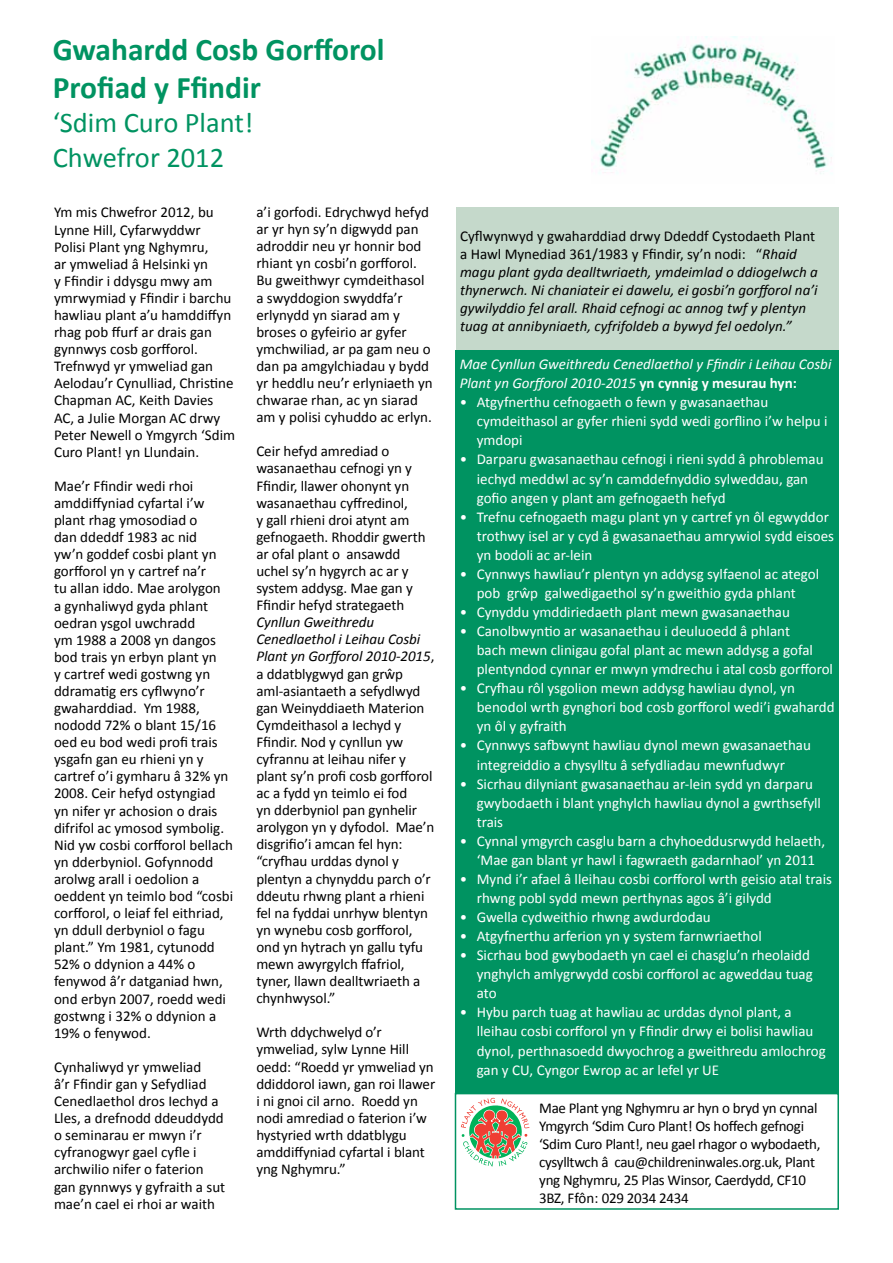
<style>
.page{position:relative;width:893px;height:1263px;background:#fff}
.page>*{position:absolute;margin:0;border:0;box-sizing:border-box;transform-origin:0 0}
.t1{font:700 31.5px/37.8px "Calibri";color:#009361}
.t2{font:28.5px/34.2px "Calibri";color:#009361}
.t3{font:15px/17.1px "Calibri";letter-spacing:-.005em;color:#000}
.t4{font:15px/19px "Calibri";color:#fff}
.t5{font:italic 15px/18px "Calibri";color:#000}
.t6{font:italic 15px/19px "Calibri";color:#fff}
.s1{font-style:italic}
.s2{font-style:normal}
.s3{font-weight:700;font-style:normal}
</style>
<div class="page">
<div style="left:455px;top:350px;width:384px;height:748px;background:#009361"></div>
<img style="left:591px;top:37px;width:241px;height:137px">
<div style="left:456px;top:207px;width:382px;height:142px;background:#c5d9cb"></div>
<div style="left:455px;top:1093px;width:383px;height:116px;background:#fff"></div>
<div style="left:455px;top:1093px;width:384px;height:117px;border:2px solid #009361"></div>
<svg style="left:461px;top:1098px;width:68px;height:68px"></svg>
<h1 class="t1" style="left:53px;top:31px;width:333px">Gwahardd Cosb Gorfforol<br>Profiad y Ffindir</h1>
<h2 class="t2" style="left:53px;top:106px;width:202px">‘Sdim Curo Plant!<br>Chwefror 2012</h2>
<p class="t3" style="left:54px;top:204px;width:183px">Ym mis Chwefror 2012, bu<br>Lynne Hill, Cyfarwyddwr<br>Polisi Plant yng Nghymru,<br>ar ymweliad â Helsinki yn<br>y Ffindir i ddysgu mwy am ymrwymiad y Ffindir i barchu hawliau plant a’u hamddiffyn rhag pob ffurf ar drais gan gynnwys cosb gorfforol.<br>Trefnwyd yr ymweliad gan<br>Aelodau’r Cynulliad, Christine<br>Chapman AC, Keith Davies<br>AC, a Julie Morgan AC drwy<br>Peter Newell o Ymgyrch ‘Sdim<br>Curo Plant! yn Llundain.</p>
<p class="t3" style="left:54px;top:477px;width:181px">Mae’r Ffindir wedi rhoi amddiffyniad cyfartal i’w plant rhag ymosodiad o<br>dan ddeddf 1983 ac nid<br>yw’n goddef cosbi plant yn gorfforol yn y cartref na’r<br>tu allan iddo. Mae arolygon<br>a gynhaliwyd gyda phlant oedran ysgol uwchradd<br>ym 1988 a 2008 yn dangos bod trais yn erbyn plant yn<br>y cartref wedi gostwng yn ddramatig ers cyflwyno’r gwaharddiad. Ym 1988, nododd 72% o blant 15/16 oed eu bod wedi profi trais ysgafn gan eu rhieni yn y cartref o’i gymharu â 32% yn<br>2008. Ceir hefyd ostyngiad yn nifer yr achosion o drais difrifol ac ymosod symbolig.<br>Nid yw cosbi corfforol bellach yn dderbyniol. Gofynnodd arolwg arall i oedolion a oeddent yn teimlo bod “cosbi corfforol, o leiaf fel eithriad, yn ddull derbyniol o fagu plant.” Ym 1981, cytunodd<br>52% o ddynion a 44% o fenywod â’r datganiad hwn, ond erbyn 2007, roedd wedi gostwng i 32% o ddynion a<br>19% o fenywod.</p>
<p class="t3" style="left:54px;top:1058px;width:173px">Cynhaliwyd yr ymweliad<br>â’r Ffindir gan y Sefydliad<br>Cenedlaethol dros Iechyd a<br>Lles, a drefnodd ddeuddydd o seminarau er mwyn i’r cyfranogwyr gael cyfle i archwilio nifer o faterion gan gynnwys y gyfraith a sut mae’n cael ei rhoi ar waith</p>
<p class="t3" style="left:256px;top:204px;width:178px">a’i gorfodi. Edrychwyd hefyd ar yr hyn sy’n digwydd pan adroddir neu yr honnir bod rhiant yn cosbi’n gorfforol.<br>Bu gweithwyr cymdeithasol a swyddogion swyddfa’r erlynydd yn siarad am y broses o gyfeirio ar gyfer ymchwiliad, ar pa gam neu o dan pa amgylchiadau y bydd yr heddlu neu’r erlyniaeth yn chwarae rhan, ac yn siarad am y polisi cyhuddo ac erlyn.</p>
<p class="t3" style="left:256px;top:443px;width:171px">Ceir hefyd amrediad o wasanaethau cefnogi yn y<br>Ffindir, llawer ohonynt yn wasanaethau cyffredinol,<br>y gall rhieni droi atynt am gefnogaeth. Rhoddir gwerth ar ofal plant o ansawdd uchel sy’n hygyrch ac ar y system addysg. Mae gan y<br>Ffindir hefyd strategaeth</p>
<p class="t3" style="left:256px;top:614px;width:180px"><span class="s1">Cynllun Gweithredu<br>Cenedlaethol i Leihau Cosbi<br>Plant yn Gorfforol 2010-2015</span>, a ddatblygwyd gan grŵp aml-asiantaeth a sefydlwyd gan Weinyddiaeth Materion<br>Cymdeithasol a Iechyd y<br>Ffindir. Nod y cynllun yw cyfrannu at leihau nifer y plant sy’n profi cosb gorfforol ac a fydd yn teimlo ei fod<br>yn dderbyniol pan gynhelir arolygon yn y dyfodol. Mae’n disgrifio’i amcan fel hyn: “cryfhau urddas dynol y plentyn a chynyddu parch o’r ddeutu rhwng plant a rhieni fel na fyddai unrhyw blentyn yn wynebu cosb gorfforol, ond yn hytrach yn gallu tyfu mewn awyrgylch ffafriol, tyner, llawn dealltwriaeth a chynhwysol.”</p>
<p class="t3" style="left:256px;top:1024px;width:180px">Wrth ddychwelyd o’r ymweliad, sylw Lynne Hill oedd: “Roedd yr ymweliad yn ddiddorol iawn, gan roi llawer i ni gnoi cil arno. Roedd yn nodi amrediad o faterion i’w hystyried wrth ddatblygu amddiffyniad cyfartal i blant yng Nghymru.”</p>
<p class="t5" style="left:460px;top:226px;width:359px"><span class="s2">Cyflwynwyd y gwaharddiad drwy Ddeddf Cystodaeth Plant a Hawl Mynediad 361/1983 y Ffindir, sy’n nodi: “</span>Rhaid magu plant gyda dealltwriaeth, ymdeimlad o ddiogelwch a thynerwch. Ni chaniateir ei dawelu, ei gosbi’n gorfforol na’i gywilyddio fel arall. Rhaid cefnogi ac annog twf y plentyn tuag at annibyniaeth, cyfrifoldeb a bywyd fel oedolyn.”</p>
<p class="t6" style="left:460px;top:354px;width:373px">Mae Cynllun Gweithredu Cenedlaethol y Ffindir i Leihau Cosbi<br>Plant yn Gorfforol 2010-2015 <span class="s3">yn cynnig y mesurau hyn:</span></p>
<p class="t4" style="left:477px;top:393px;width:352px;text-indent:-17px">• Atgyfnerthu cefnogaeth o fewn y gwasanaethau cymdeithasol ar gyfer rhieni sydd wedi gorflino i’w helpu i ymdopi</p>
<p class="t4" style="left:477px;top:450px;width:348px;text-indent:-17px">• Darparu gwasanaethau cefnogi i rieni sydd â phroblemau iechyd meddwl ac sy’n camddefnyddio sylweddau, gan gofio angen y plant am gefnogaeth hefyd</p>
<p class="t4" style="left:477px;top:507px;width:359px;text-indent:-17px">• Trefnu cefnogaeth magu plant yn y cartref yn ôl egwyddor trothwy isel ar y cyd â gwasanaethau amrywiol sydd eisoes yn bodoli ac ar-lein</p>
<p class="t4" style="left:460px;top:564px;width:361px;text-align:center">• Cynnwys hawliau’r plentyn yn addysg sylfaenol ac ategol pob grŵp galwedigaethol sy’n gweithio gyda phlant</p>
<p class="t4" style="left:460px;top:602px;width:332px">• Cynyddu ymddiriedaeth plant mewn gwasanaethau</p>
<p class="t4" style="left:477px;top:622px;width:358px;text-indent:-17px">• Canolbwyntio ar wasanaethau i deuluoedd â phlant<br>bach mewn clinigau gofal plant ac mewn addysg a gofal plentyndod cynnar er mwyn ymdrechu i atal cosb gorfforol</p>
<p class="t4" style="left:477px;top:679px;width:359px;text-indent:-17px">• Cryfhau rôl ysgolion mewn addysg hawliau dynol, yn benodol wrth gynghori bod cosb gorfforol wedi’i gwahardd yn ôl y gyfraith</p>
<p class="t4" style="left:477px;top:736px;width:336px;text-indent:-17px">• Cynnwys safbwynt hawliau dynol mewn gwasanaethau integreiddio a chysylltu â sefydliadau mewnfudwyr</p>
<p class="t4" style="left:477px;top:774px;width:346px;text-indent:-17px">• Sicrhau dilyniant gwasanaethau ar-lein sydd yn darparu gwybodaeth i blant ynghylch hawliau dynol a gwrthsefyll trais</p>
<p class="t4" style="left:460px;top:831px;width:367px;text-align:center">• Cynnal ymgyrch casglu barn a chyhoeddusrwydd helaeth, ‘Mae gan blant yr hawl i fagwraeth gadarnhaol’ yn 2011</p>
<p class="t4" style="left:477px;top:869px;width:357px;text-indent:-17px">• Mynd i’r afael â lleihau cosbi corfforol wrth geisio atal trais rhwng pobl sydd mewn perthynas agos â’i gilydd</p>
<p class="t4" style="left:460px;top:908px;width:253px">• Gwella cydweithio rhwng awdurdodau</p>
<p class="t4" style="left:460px;top:927px;width:304px">• Atgyfnerthu arferion yn y system farnwriaethol</p>
<p class="t4" style="left:477px;top:946px;width:338px;text-indent:-17px">• Sicrhau bod gwybodaeth yn cael ei chasglu’n rheolaidd ynghylch amlygrwydd cosbi corfforol ac agweddau tuag ato</p>
<p class="t4" style="left:477px;top:1003px;width:351px;text-indent:-17px">• Hybu parch tuag at hawliau ac urddas dynol plant, a lleihau cosbi corfforol yn y Ffindir drwy ei bolisi hawliau dynol, perthnasoedd dwyochrog a gweithredu amlochrog gan y CU, Cyngor Ewrop ac ar lefel yr UE</p>
<p class="t3" style="left:539px;top:1099px;width:283px;line-height:18px">Mae Plant yng Nghymru ar hyn o bryd yn cynnal Ymgyrch ‘Sdim Curo Plant! Os hoffech gefnogi ‘Sdim Curo Plant!, neu gael rhagor o wybodaeth, cysylltwch â cau@childreninwales.org.uk, Plant yng Nghymru, 25 Plas Winsor, Caerdydd, CF10<br>3BZ, Ffôn: 029 2034 2434</p>
</div>
